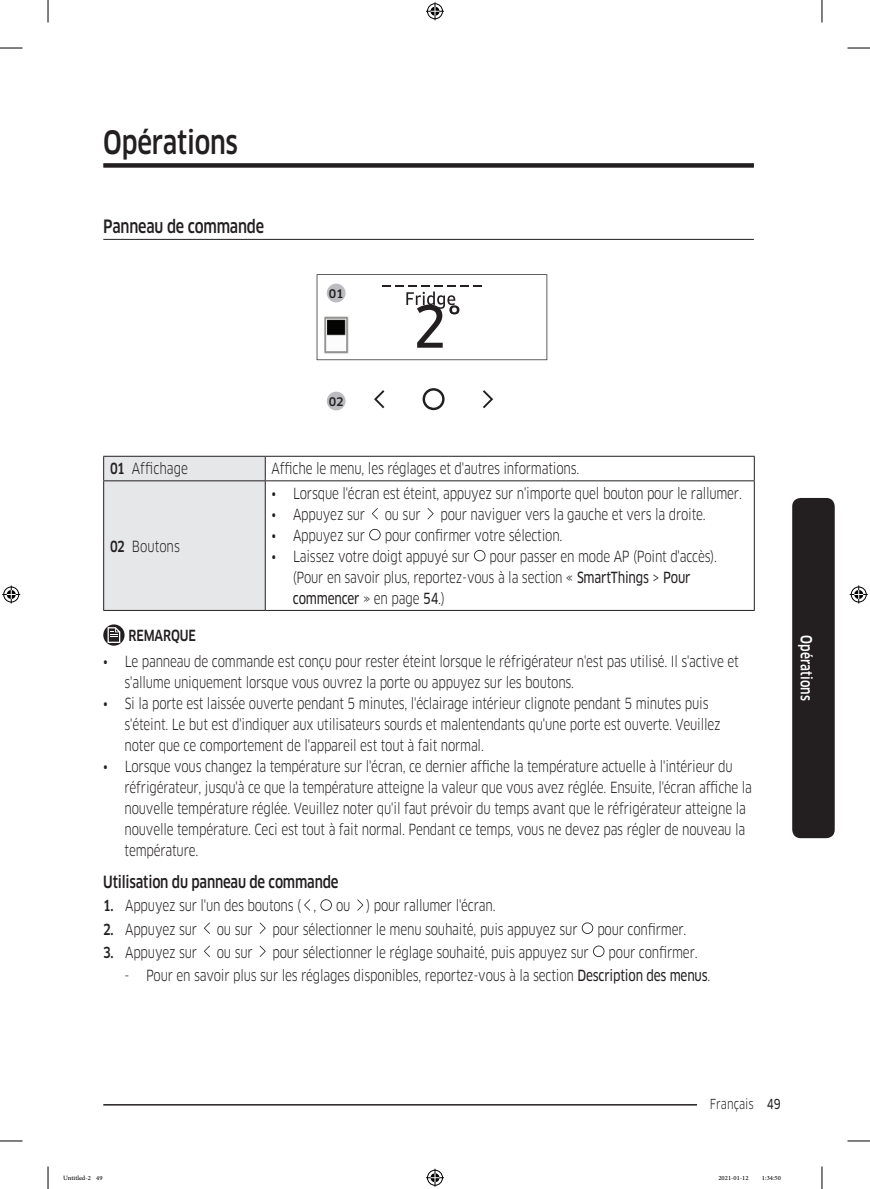
<style>
.page{position:relative;width:870px;height:1189px;background:#fff}
.page>*{position:absolute;margin:0;border:0;box-sizing:border-box;transform-origin:0 0}
.t1{font:500 31.5px "Samsung Clan Pro";letter-spacing:-.01em;color:#231f20;scale:.8 1}
.t2{font:500 18px "Samsung Clan Pro";letter-spacing:-.015em;color:#231f20;scale:.8 1}
.t3{font:500 16.5px "Samsung Clan Pro";letter-spacing:-.015em;color:#231f20;scale:.8 1}
.t4{font:15px/21px "Samsung Clan Pro";letter-spacing:-.015em;color:#231f20;scale:.8 1}
.Sidebar{font:500 15px "Samsung Clan Pro";color:#fff;scale:.8 1}
.DL_DT_Icon{font:500 15px "Samsung Clan Pro";letter-spacing:-.015em;color:#231f20;scale:.8 1}
.t5{font:13.5px "Samsung Clan Pro";color:#231f20;scale:.8 1}
.image{font:500 11.55px "Samsung Clan Pro";color:#231f20}
.t6{font:9px "Adobe Arabic";color:#000}
.s1{font-weight:500}
.s2{font-family:"Samsung Clan Pro News"}
</style>
<div class="page">
<hr style="left:103px;top:1104px;width:651px;height:1px;background:#231f20">
<div style="left:697px;top:1096px;width:70px;height:15px;background:#fff"></div>
<div style="left:103px;top:163px;width:651px;height:5px;background:#231f20"></div>
<hr style="left:103px;top:239px;width:651px;height:1px;background:#231f20">
<svg style="left:317px;top:274px;width:230px;height:86px"></svg>
<svg style="left:374px;top:390px;width:10px;height:18px"></svg>
<svg style="left:483px;top:390px;width:10px;height:18px"></svg>
<svg style="left:422px;top:388px;width:23px;height:22px"></svg>
<div style="left:327px;top:284px;width:19px;height:18px;background:#bcbdc0;border-radius:50%"></div>
<div style="left:327px;top:392px;width:19px;height:18px;background:#bcbdc0;border-radius:50%"></div>
<hr style="left:265px;top:456px;width:490px;height:1px;background:#231f20">
<div style="left:103px;top:456px;width:163px;height:154px;background:#e6e7e9"></div>
<svg style="left:754px;top:457px;width:1px;height:23px"></svg>
<hr style="left:103px;top:480px;width:162px;height:1px;background:#231f20">
<hr style="left:103px;top:481px;width:1px;height:129px;background:#231f20">
<hr style="left:265px;top:480px;width:490px;height:1px;background:#231f20">
<hr style="left:265px;top:481px;width:1px;height:129px;background:#231f20">
<hr style="left:754px;top:481px;width:1px;height:129px;background:#231f20">
<hr style="left:103px;top:610px;width:162px;height:1px;background:#231f20">
<hr style="left:265px;top:610px;width:490px;height:1px;background:#231f20">
<svg style="left:372px;top:508px;width:6px;height:11px"></svg>
<svg style="left:427px;top:508px;width:7px;height:11px"></svg>
<svg style="left:369px;top:528px;width:12px;height:12px"></svg>
<svg style="left:474px;top:549px;width:12px;height:12px"></svg>
<svg style="left:103px;top:624px;width:22px;height:22px"></svg>
<svg style="left:108px;top:627px;width:12px;height:16px"></svg>
<svg style="left:304px;top:899px;width:6px;height:12px"></svg>
<svg style="left:320px;top:899px;width:12px;height:12px"></svg>
<svg style="left:357px;top:899px;width:6px;height:12px"></svg>
<svg style="left:204px;top:922px;width:6px;height:12px"></svg>
<svg style="left:260px;top:922px;width:6px;height:12px"></svg>
<svg style="left:581px;top:922px;width:13px;height:12px"></svg>
<svg style="left:204px;top:945px;width:6px;height:12px"></svg>
<svg style="left:260px;top:945px;width:6px;height:12px"></svg>
<svg style="left:593px;top:945px;width:12px;height:12px"></svg>
<div style="left:792px;top:498px;width:43px;height:340px;background:#231f20;border-radius:9px"></div>
<svg style="left:0;top:48px;width:22px;height:1px"></svg>
<svg style="left:847px;top:48px;width:23px;height:1px"></svg>
<svg style="left:0;top:1141px;width:22px;height:1px"></svg>
<svg style="left:847px;top:1141px;width:23px;height:1px"></svg>
<svg style="left:48px;top:0;width:1px;height:23px"></svg>
<svg style="left:48px;top:1166px;width:1px;height:23px"></svg>
<svg style="left:822px;top:0;width:1px;height:23px"></svg>
<svg style="left:822px;top:1166px;width:1px;height:23px"></svg>
<svg style="left:426px;top:2px;width:18px;height:18px"></svg>
<svg style="left:426px;top:1169px;width:18px;height:18px"></svg>
<svg style="left:2px;top:585px;width:18px;height:18px"></svg>
<svg style="left:850px;top:585px;width:18px;height:18px"></svg>
<h1 class="t1" style="left:103px;top:124px;width:170px">Opérations</h1>
<h2 class="t2" style="left:103px;top:215px;width:203px">Panneau de commande</h2>
<p class="image" style="left:329px;top:287px;width:16px">01</p>
<p class="image" style="left:329px;top:395px;width:16px">02</p>
<p class="t4" style="left:110px;top:458px;width:99px"><span class="s1">01</span> Affichage</p>
<p class="t4" style="left:272px;top:458px;width:386px">Affiche le menu, les réglages et d'autres informations.</p>
<p class="t4" style="left:110px;top:535px;width:89px"><span class="s1">02</span> Boutons</p>
<p class="t4" style="left:272px;top:483px;width:589px">• Lorsque l'écran est éteint, appuyez sur n'importe quel bouton pour le rallumer.</p>
<p class="t4" style="left:272px;top:504px;width:118px">• Appuyez sur</p>
<p class="t4" style="left:385px;top:504px;width:46px">ou sur</p>
<p class="t4" style="left:440px;top:504px;width:333px">pour naviguer vers la gauche et vers la droite.</p>
<p class="t4" style="left:272px;top:525px;width:118px">• Appuyez sur</p>
<p class="t4" style="left:385px;top:525px;width:224px">pour confirmer votre sélection.</p>
<p class="t4" style="left:272px;top:546px;width:249px">• Laissez votre doigt appuyé sur</p>
<p class="t4" style="left:293px;top:546px;width:532px;text-indent:197px">pour passer en mode AP (Point d'accès). (Pour en savoir plus, reportez-vous à la section « <span class="s2">SmartThings</span> &gt; <span class="s2">Pour commencer</span> » en page <span class="s2">54</span>.)</p>
<p class="DL_DT_Icon" style="left:129px;top:627px;width:85px">REMARQUE</p>
<p class="t4" style="left:125px;top:651px;width:769px;text-indent:-21px">• Le panneau de commande est conçu pour rester éteint lorsque le réfrigérateur n'est pas utilisé. Il s'active et s'allume uniquement lorsque vous ouvrez la porte ou appuyez sur les boutons.</p>
<p class="t4" style="left:125px;top:693px;width:747px;text-indent:-21px">• Si la porte est laissée ouverte pendant 5 minutes, l'éclairage intérieur clignote pendant 5 minutes puis s'éteint. Le but est d'indiquer aux utilisateurs sourds et malentendants qu'une porte est ouverte. Veuillez noter que ce comportement de l'appareil est tout à fait normal.</p>
<p class="t4" style="left:125px;top:756px;width:786px;text-indent:-21px">• Lorsque vous changez la température sur l'écran, ce dernier affiche la température actuelle à l'intérieur du réfrigérateur, jusqu'à ce que la température atteigne la valeur que vous avez réglée. Ensuite, l'écran affiche la nouvelle température réglée. Veuillez noter qu'il faut prévoir du temps avant que le réfrigérateur atteigne la nouvelle température. Ceci est tout à fait normal. Pendant ce temps, vous ne devez pas régler de nouveau la température.</p>
<h3 class="t3" style="left:103px;top:872px;width:296px">Utilisation du panneau de commande</h3>
<p class="t4" style="left:103px;top:895px;width:268px"><span class="s1">1.</span> Appuyez sur l'un des boutons ( ,</p>
<p class="t4" style="left:336px;top:895px;width:201px">ou ) pour rallumer l'écran.</p>
<p class="t4" style="left:103px;top:918px;width:119px"><span class="s1">2.</span> Appuyez sur</p>
<p class="t4" style="left:217px;top:918px;width:46px">ou sur</p>
<p class="t4" style="left:272px;top:918px;width:383px">pour sélectionner le menu souhaité, puis appuyez sur</p>
<p class="t4" style="left:597px;top:918px;width:113px">pour confirmer.</p>
<p class="t4" style="left:103px;top:942px;width:119px"><span class="s1">3.</span> Appuyez sur</p>
<p class="t4" style="left:217px;top:942px;width:46px">ou sur</p>
<p class="t4" style="left:272px;top:942px;width:397px">pour sélectionner le réglage souhaité, puis appuyez sur</p>
<p class="t4" style="left:609px;top:942px;width:113px">pour confirmer.</p>
<p class="t4" style="left:125px;top:965px;width:734px">- Pour en savoir plus sur les réglages disponibles, reportez-vous à la section <span class="s2">Description des menus</span>.</p>
<p class="Sidebar" style="left:815px;top:635px;width:83px;rotate:90deg">Opérations</p>
<p class="t5" style="left:710px;top:1096px;width:90px">Français <span class="s2">49</span></p>
<p class="t6" style="left:63px;top:1171px;width:41px">Untitled-2 49</p>
<p class="t6" style="left:718px;top:1171px;width:32px">2021-01-12</p>
<p class="t6" style="left:762px;top:1171px;width:20px">1:34:50</p>
</div>
